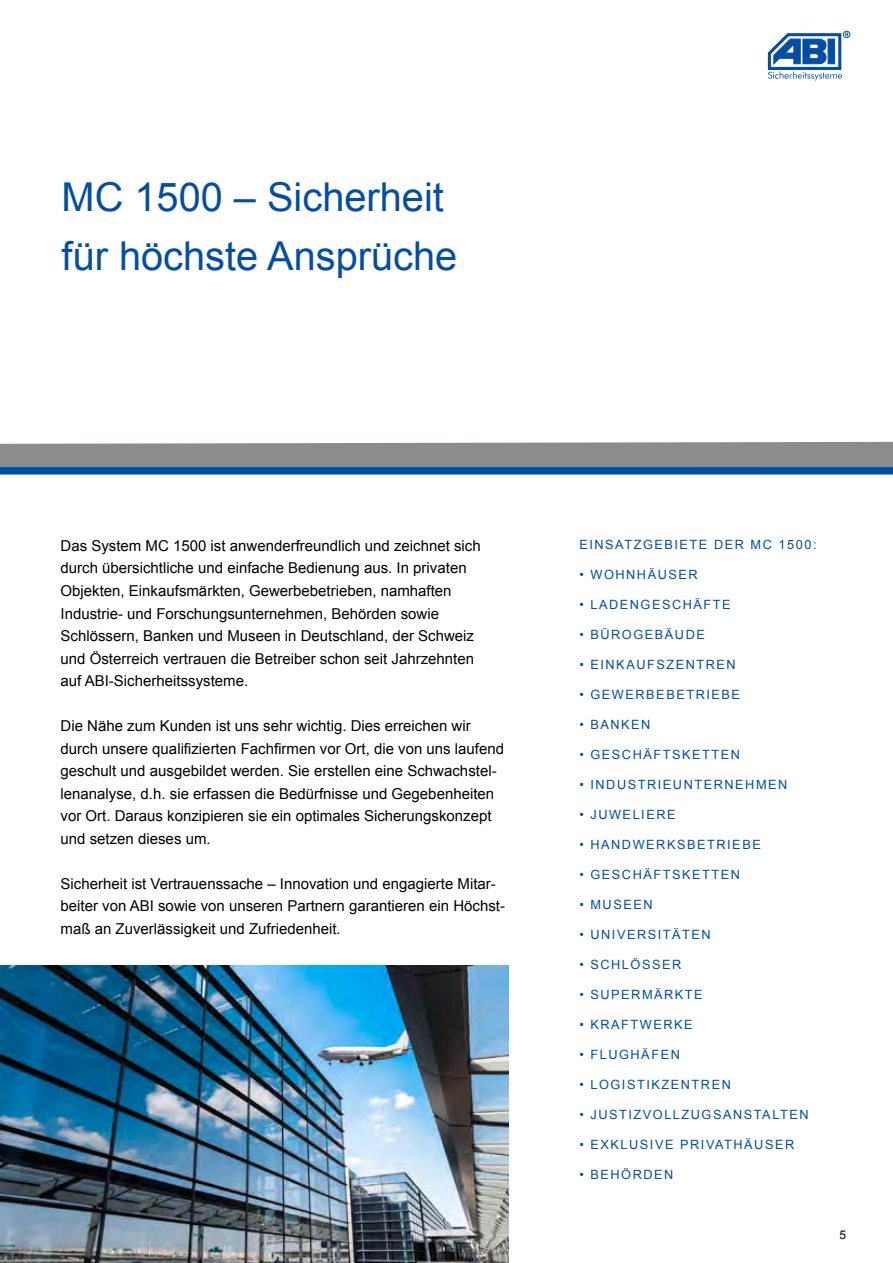
<style>
.page{position:relative;width:893px;height:1263px;background:#fff}
.page>*{position:absolute;margin:0;border:0;box-sizing:border-box;transform-origin:0 0}
.t1{font:39.75px/58.5px "Arial";color:#034ea2}
.t2{font:15px/22.5px "Arial";color:#000}
.t3{font:12.75px "Arial";letter-spacing:.12em;color:#034ea2}
.t4{font:12px "Arial";color:#000}
</style>
<div class="page">
<div style="left:843px;top:31px;width:7px;height:7px;border:1px solid #034ea2;border-radius:50%"></div>
<svg style="left:767px;top:32px;width:81px;height:49px"></svg>
<img style="left:0;top:965px;width:509px;height:298px">
<svg style="left:0;top:441px;width:893px;height:34px"></svg>
<div style="left:0;top:467px;width:893px;height:7px;background:#034ea2"></div>
<h1 class="t1" style="left:62px;top:169px;width:397px">MC 1500 – Sicherheit für höchste Ansprüche</h1>
<p class="t2" style="left:61px;top:535px;width:422px">Das System MC 1500 ist anwenderfreundlich und zeichnet sich durch übersichtliche und einfache Bedienung aus. In privaten Objekten, Einkaufsmärkten, Gewerbebetrieben, namhaften Industrie- und Forschungsunternehmen, Behörden sowie Schlössern, Banken und Museen in Deutschland, der Schweiz und Österreich vertrauen die Betreiber schon seit Jahrzehnten auf ABI-Sicherheitssysteme.</p>
<p class="t2" style="left:61px;top:715px;width:445px">Die Nähe zum Kunden ist uns sehr wichtig. Dies erreichen wir durch unsere qualifizierten Fachfirmen vor Ort, die von uns laufend geschult und ausgebildet werden. Sie erstellen eine Schwachstel&shy;lenanalyse, d.h. sie erfassen die Bedürfnisse und Gegebenheiten vor Ort. Daraus konzipieren sie ein optimales Sicherungskonzept und setzen dieses um.</p>
<p class="t2" style="left:61px;top:872px;width:446px">Sicherheit ist Vertrauenssache – Innovation und engagierte Mitar&shy;beiter von ABI sowie von unseren Partnern garantieren ein Höchst&shy;maß an Zuverlässigkeit und Zufriedenheit.</p>
<p class="t3" style="left:579px;top:536px;width:239px">EINSATZGEBIETE DER MC 1500:</p>
<p class="t3" style="left:579px;top:566px;width:120px">• WOHNHÄUSER</p>
<p class="t3" style="left:579px;top:596px;width:153px">• LADENGESCHÄFTE</p>
<p class="t3" style="left:579px;top:626px;width:127px">• BÜROGEBÄUDE</p>
<p class="t3" style="left:579px;top:656px;width:158px">• EINKAUFSZENTREN</p>
<p class="t3" style="left:579px;top:686px;width:162px">• GEWERBEBETRIEBE</p>
<p class="t3" style="left:579px;top:716px;width:73px">• BANKEN</p>
<p class="t3" style="left:579px;top:746px;width:162px">• GESCHÄFTSKETTEN</p>
<p class="t3" style="left:579px;top:776px;width:210px">• INDUSTRIEUNTERNEHMEN</p>
<p class="t3" style="left:579px;top:806px;width:98px">• JUWELIERE</p>
<p class="t3" style="left:579px;top:836px;width:183px">• HANDWERKSBETRIEBE</p>
<p class="t3" style="left:579px;top:866px;width:162px">• GESCHÄFTSKETTEN</p>
<p class="t3" style="left:579px;top:896px;width:75px">• MUSEEN</p>
<p class="t3" style="left:579px;top:926px;width:133px">• UNIVERSITÄTEN</p>
<p class="t3" style="left:579px;top:956px;width:103px">• SCHLÖSSER</p>
<p class="t3" style="left:579px;top:986px;width:125px">• SUPERMÄRKTE</p>
<p class="t3" style="left:579px;top:1016px;width:115px">• KRAFTWERKE</p>
<p class="t3" style="left:579px;top:1046px;width:102px">• FLUGHÄFEN</p>
<p class="t3" style="left:579px;top:1076px;width:153px">• LOGISTIKZENTREN</p>
<p class="t3" style="left:579px;top:1106px;width:231px">• JUSTIZVOLLZUGSANSTALTEN</p>
<p class="t3" style="left:579px;top:1136px;width:216px">• EXKLUSIVE PRIVATHÄUSER</p>
<p class="t3" style="left:579px;top:1166px;width:96px">• BEHÖRDEN</p>
<p class="t4" style="left:839px;top:1227px;width:8px">5</p>
</div>
